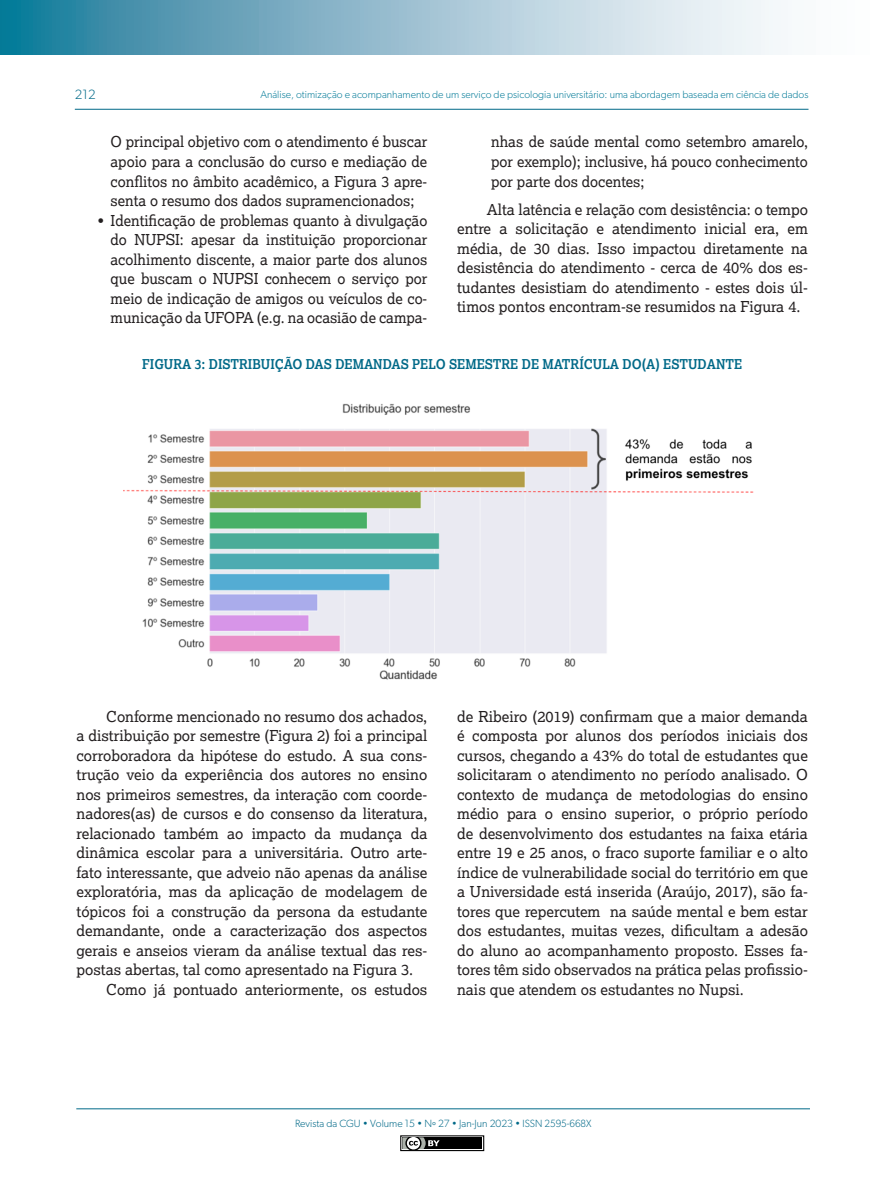
<style>
.page{position:relative;width:893px;height:1191px;background:#fff}
.page>*{position:absolute;margin:0;border:0;box-sizing:border-box;transform-origin:0 0}
.TEXTO_DUAS_COLUNAS{font:15px/19.5px "Lexia";color:#231f20;text-align:justify}
.TITULO_TABELA_E_GRAF{font:700 13.5px "Lexia";color:#006988;scale:.93 1}
.t1{font:300 13.5px "Gibson";color:#006988}
.t2{font:300 10.5px "Gibson";color:#087d9a}
.t3{font:300 10.5px "Gibson";color:#006988}
</style>
<div class="page">
<svg style="left:0;top:0;width:781px;height:54px"></svg>
<hr style="left:75px;top:109px;width:733px;height:1px;background:#006988">
<hr style="left:76px;top:1108px;width:734px;height:1px;background:#006988">
<div style="left:400px;top:1135px;width:84px;height:16px;border:1px solid #000"></div>
<div style="left:402px;top:1137px;width:80px;height:12px;background:#000"></div>
<svg style="left:402px;top:1137px;width:38px;height:12px"></svg>
<img style="left:123px;top:403px;width:631px;height:277px">
<p class="t1" style="left:75px;top:86px;width:22px">212</p>
<p class="t2" style="left:260px;top:88px;width:550px">Análise, otimização e acompanhamento de um serviço de psicologia universitário: uma abordagem baseada em ciência de dados</p>
<p class="TEXTO_DUAS_COLUNAS" style="left:111px;top:132px;width:318px">O principal objetivo com o atendimento é buscar apoio para a conclusão do curso e mediação de conflitos no âmbito acadêmico, a Figura 3 apre&shy;senta o resumo dos dados supramencionados;</p>
<p class="TEXTO_DUAS_COLUNAS" style="left:111px;top:210px;width:318px;text-indent:-13px">• Identificação de problemas quanto à divulgação do NUPSI: apesar da instituição proporcionar acolhimento discente, a maior parte dos alunos que buscam o NUPSI conhecem o serviço por meio de indicação de amigos ou veículos de co&shy;municação da UFOPA (e.g. na ocasião de campa-</p>
<p class="TEXTO_DUAS_COLUNAS" style="left:491px;top:132px;width:318px">nhas de saúde mental como setembro amarelo, por exemplo); inclusive, há pouco conhecimento por parte dos docentes;</p>
<p class="TEXTO_DUAS_COLUNAS" style="left:457px;top:199px;width:352px;text-indent:30px">Alta latência e relação com desistência: o tempo entre a solicitação e atendimento inicial era, em média, de 30 dias. Isso impactou diretamente na desistência do atendimento - cerca de 40% dos es&shy;tudantes desistiam do atendimento - estes dois úl&shy;timos pontos encontram-se resumidos na Figura 4.</p>
<p class="TITULO_TABELA_E_GRAF" style="left:142px;top:356px;width:647px">FIGURA 3: DISTRIBUIÇÃO DAS DEMANDAS PELO SEMESTRE DE MATRÍCULA DO(A) ESTUDANTE</p>
<p class="TEXTO_DUAS_COLUNAS" style="left:77px;top:706px;width:352px;text-indent:30px">Conforme mencionado no resumo dos achados, a distribuição por semestre (Figura 2) foi a principal corroboradora da hipótese do estudo. A sua cons&shy;trução veio da experiência dos autores no ensino nos primeiros semestres, da interação com coorde&shy;nadores(as) de cursos e do consenso da literatura, relacionado também ao impacto da mudança da dinâmica escolar para a universitária. Outro arte&shy;fato interessante, que adveio não apenas da análise exploratória, mas da aplicação de modelagem de tópicos foi a construção da persona da estudante demandante, onde a caracterização dos aspectos gerais e anseios vieram da análise textual das res&shy;postas abertas, tal como apresentado na Figura 3.</p>
<p class="TEXTO_DUAS_COLUNAS" style="left:106px;top:979px;width:323px">Como já pontuado anteriormente, os estudos</p>
<p class="TEXTO_DUAS_COLUNAS" style="left:457px;top:706px;width:352px">de Ribeiro (2019) confirmam que a maior demanda é composta por alunos dos períodos iniciais dos cursos, chegando a 43% do total de estudantes que solicitaram o atendimento no período analisado. O contexto de mudança de metodologias do ensino médio para o ensino superior, o próprio período de desenvolvimento dos estudantes na faixa etária entre 19 e 25 anos, o fraco suporte familiar e o alto índice de vulnerabilidade social do território em que a Universidade está inserida (Araújo, 2017), são fa&shy;tores que repercutem na saúde mental e bem estar dos estudantes, muitas vezes, dificultam a adesão do aluno ao acompanhamento proposto. Esses fa&shy;tores têm sido observados na prática pelas profissio&shy;nais que atendem os estudantes no Nupsi.</p>
<p class="t3" style="left:295px;top:1116px;width:298px">Revista da CGU • Volume 15 • Nº 27 • Jan-Jun 2023 • ISSN 2595-668X</p>
</div>
